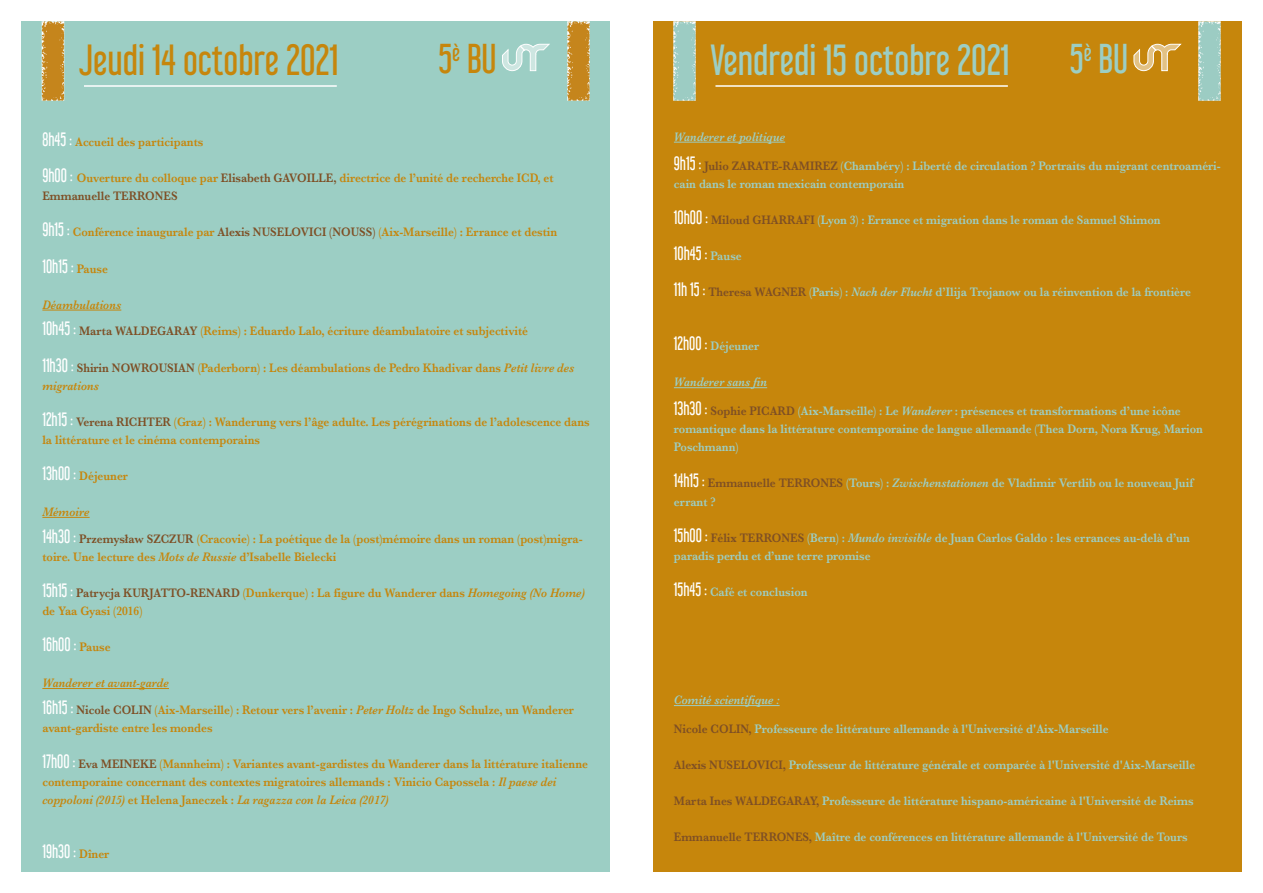
<style>
.page{position:relative;width:1263px;height:893px;background:#fff}
.page>*{position:absolute;margin:0;border:0;box-sizing:border-box;transform-origin:0 0}
.t1{font:38.25px "Libel Suit Rg";color:#9ccec4}
.t2{font:38.25px "Libel Suit Rg";color:#c6860c}
.t3{font:36.6px "Libel Suit Rg";color:#c6860c}
.t4{font:36.6px "Libel Suit Rg";color:#9ccec4}
.t5{font:16.95px "Libel Suit Rg";color:#fff;scale:.9 1}
.t6{font:600 12.75px/18.1px "Baskerville";color:#c6860c;scale:.9 1}
.t7{font:600 12.75px/18.1px "Baskerville";color:#9ccec4;scale:.9 1}
.t8{font:italic 600 12.75px "Baskerville";color:#9ccec4;scale:.9 1}
.s1{font-family:"Libel Suit Rg";font-weight:400;font-size:16.95px;color:#fff}
.s2{color:#7e4f25}
.s3{font-family:"Baskerville";font-weight:600;font-size:12.75px;color:#c6860c}
.s4{font-style:italic}
.s5{font-family:"Baskerville";font-weight:600;font-size:12.75px;color:#9ccec4}
</style>
<div class="page">
<div style="left:653px;top:21px;width:589px;height:851px;background:#c6860c"></div>
<div style="left:21px;top:21px;width:589px;height:851px;background:#9ccec4"></div>
<hr style="left:84px;top:85px;width:253px;height:2px;background:#fff">
<img style="left:41px;top:21px;width:77px;height:80px">
<img style="left:524px;top:21px;width:66px;height:80px">
<img style="left:673px;top:21px;width:77px;height:122px">
<img style="left:1144px;top:21px;width:77px;height:80px">
<svg style="left:502px;top:44px;width:49px;height:27px"></svg>
<hr style="left:715px;top:85px;width:293px;height:2px;background:#fff">
<svg style="left:1133px;top:44px;width:49px;height:27px"></svg>
<hr style="left:42px;top:310px;width:79px;height:1px;background:#c6860c">
<hr style="left:42px;top:517px;width:48px;height:1px;background:#c6860c">
<hr style="left:42px;top:688px;width:127px;height:1px;background:#c6860c">
<hr style="left:674px;top:142px;width:111px;height:1px;background:#9ccec4">
<hr style="left:674px;top:387px;width:93px;height:1px;background:#9ccec4">
<hr style="left:674px;top:705px;width:106px;height:1px;background:#9ccec4">
<h1 class="t2" style="left:79px;top:29px;width:261px">Jeudi 14 octobre 2021</h1>
<h2 class="t3" style="left:438px;top:29px;width:60px">5<sup>è</sup> BU</h2>
<h1 class="t1" style="left:710px;top:29px;width:301px">Vendredi 15 octobre 2021</h1>
<h2 class="t4" style="left:1070px;top:29px;width:60px">5<sup>è</sup> BU</h2>
<p class="t6" style="left:42px;top:133px;width:180px"><span class="s1">8h45 :</span> Accueil des participants</p>
<p class="t6" style="left:42px;top:169px;width:570px"><span class="s1">9h00 :</span> Ouverture du colloque par <span class="s2">Elisabeth GAVOILLE,</span> directrice de l’unité de recherche ICD, et<br><span class="s2">Emmanuelle TERRONES</span></p>
<p class="t6" style="left:42px;top:223px;width:574px"><span class="s1">9h15 :</span> Conférence inaugurale par <span class="s2">Alexis NUSELOVICI (NOUSS)</span> (Aix-Marseille) : Errance et destin</p>
<h3 class="t5" style="left:42px;top:252px;width:74px">10h15 : <span class="s3">Pause</span></h3>
<p class="t6" style="left:42px;top:291px;width:541px;line-height:26.5px"><span class="s4">Déambulations<br></span><span class="s1">10h45 :</span> <span class="s2">Marta WALDEGARAY</span> (Reims) : Eduardo Lalo, écriture déambulatoire et subjectivité</p>
<p class="t6" style="left:42px;top:358px;width:593px"><span class="s1">11h30 :</span> <span class="s2">Shirin NOWROUSIAN</span> (Paderborn) : Les déambulations de Pedro Khadivar dans <span class="s4">Petit livre des migrations</span></p>
<p class="t6" style="left:42px;top:412px;width:609px"><span class="s1">12h15 :</span> <span class="s2">Verena RICHTER</span> (Graz) : Wanderung vers l’âge adulte. Les pérégrinations de l’adolescence dans la littérature et le cinéma contemporains</p>
<p class="t6" style="left:42px;top:467px;width:97px"><span class="s1">13h00 :</span> Déjeuner</p>
<p class="t6" style="left:42px;top:499px;width:602px;line-height:26.5px"><span class="s4">Mémoire<br></span><span class="s1">14h30 :</span> <span class="s2">Przemysław SZCZUR</span> (Cracovie) : La poétique de la (post)mémoire dans un roman (post)migra-</p>
<p class="t6" style="left:42px;top:547px;width:328px">toire. Une lecture des <span class="s4">Mots de Russie</span> d’Isabelle Bielecki</p>
<p class="t6" style="left:42px;top:584px;width:604px"><span class="s1">15h15 :</span> <span class="s2">Patrycja KURJATTO-RENARD</span> (Dunkerque) : La figure du Wanderer dans <span class="s4">Homegoing (No Home) </span>de Yaa Gyasi (2016)</p>
<h3 class="t5" style="left:42px;top:631px;width:77px">16h00 : <span class="s3">Pause</span></h3>
<p class="t6" style="left:42px;top:670px;width:592px;line-height:26.5px"><span class="s4">Wanderer et avant-garde<br></span><span class="s1">16h15 :</span> <span class="s2">Nicole COLIN</span> (Aix-Marseille) : Retour vers l’avenir : <span class="s4">Peter Holtz</span> de Ingo Schulze, un Wanderer</p>
<p class="t6" style="left:42px;top:719px;width:191px">avant-gardiste entre les mondes</p>
<p class="t6" style="left:42px;top:755px;width:608px"><span class="s1">17h00 :</span> <span class="s2">Eva MEINEKE</span> (Mannheim) : Variantes avant-gardistes du Wanderer dans la littérature italienne contemporaine concernant des contextes migratoires allemands : Vinicio Capossela : <span class="s4">Il paese dei coppoloni (2015)</span> et Helena Janeczek : <span class="s4">La ragazza con la Leica (2017)</span></p>
<h3 class="t5" style="left:42px;top:838px;width:76px">19h30 : <span class="s3">Dîner</span></h3>
<p class="t8" style="left:674px;top:128px;width:125px">Wanderer et politique</p>
<p class="t7" style="left:674px;top:156px;width:609px"><span class="s1">9h15 :</span> <span class="s2">Julio ZARATE-RAMIREZ</span> (Chambéry) : Liberté de circulation ? Portraits du migrant centroaméri&shy;cain dans le roman mexicain contemporain</p>
<p class="t7" style="left:674px;top:210px;width:542px"><span class="s1">10h00 :</span> <span class="s2">Miloud GHARRAFI</span> (Lyon 3) : Errance et migration dans le roman de Samuel Shimon</p>
<h3 class="t5" style="left:674px;top:239px;width:77px">10h45 : <span class="s5">Pause</span></h3>
<p class="t7" style="left:674px;top:283px;width:576px"><span class="s1">11h 15 :</span> <span class="s2">Theresa WAGNER</span> (Paris) : <span class="s4">Nach der Flucht</span> d’Ilija Trojanow ou la réinvention de la frontière</p>
<p class="t7" style="left:674px;top:337px;width:96px"><span class="s1">12h00 :</span> Déjeuner</p>
<p class="t8" style="left:674px;top:374px;width:105px">Wanderer sans fin</p>
<p class="t7" style="left:674px;top:402px;width:589px"><span class="s1">13h30 :</span> <span class="s2">Sophie PICARD</span> (Aix-Marseille) : Le <span class="s4">Wanderer</span> : présences et transformations d’une icône romantique dans la littérature contemporaine de langue allemande (Thea Dorn, Nora Krug, Marion<br>Poschmann)</p>
<p class="t7" style="left:674px;top:474px;width:578px"><span class="s1">14h15 :</span> <span class="s2">Emmanuelle TERRONES</span> (Tours) : <span class="s4">Zwischenstationen</span> de Vladimir Vertlib ou le nouveau Juif errant ?</p>
<p class="t7" style="left:674px;top:528px;width:575px"><span class="s1">15h00 :</span> <span class="s2">Félix TERRONES</span> (Bern) : <span class="s4">Mundo invisible</span> de Juan Carlos Galdo : les errances au-delà d’un paradis perdu et d’une terre promise</p>
<p class="t7" style="left:674px;top:582px;width:150px"><span class="s1">15h45 :</span> Café et conclusion</p>
<p class="t8" style="left:674px;top:691px;width:119px">Comité scientifique :</p>
<p class="t7" style="left:674px;top:720px;width:485px"><span class="s2">Nicole COLIN,</span> Professeure de littérature allemande à l'Université d'Aix-Marseille</p>
<p class="t7" style="left:674px;top:756px;width:581px"><span class="s2">Alexis NUSELOVICI,</span> Professeur de littérature générale et comparée à l'Université d'Aix-Marseille</p>
<p class="t7" style="left:674px;top:792px;width:579px"><span class="s2">Marta Ines WALDEGARAY,</span> Professeure de littérature hispano-américaine à l'Université de Reims</p>
<p class="t7" style="left:674px;top:828px;width:572px"><span class="s2">Emmanuelle TERRONES,</span> Maître de conférences en littérature allemande à l'Université de Tours</p>
</div>
